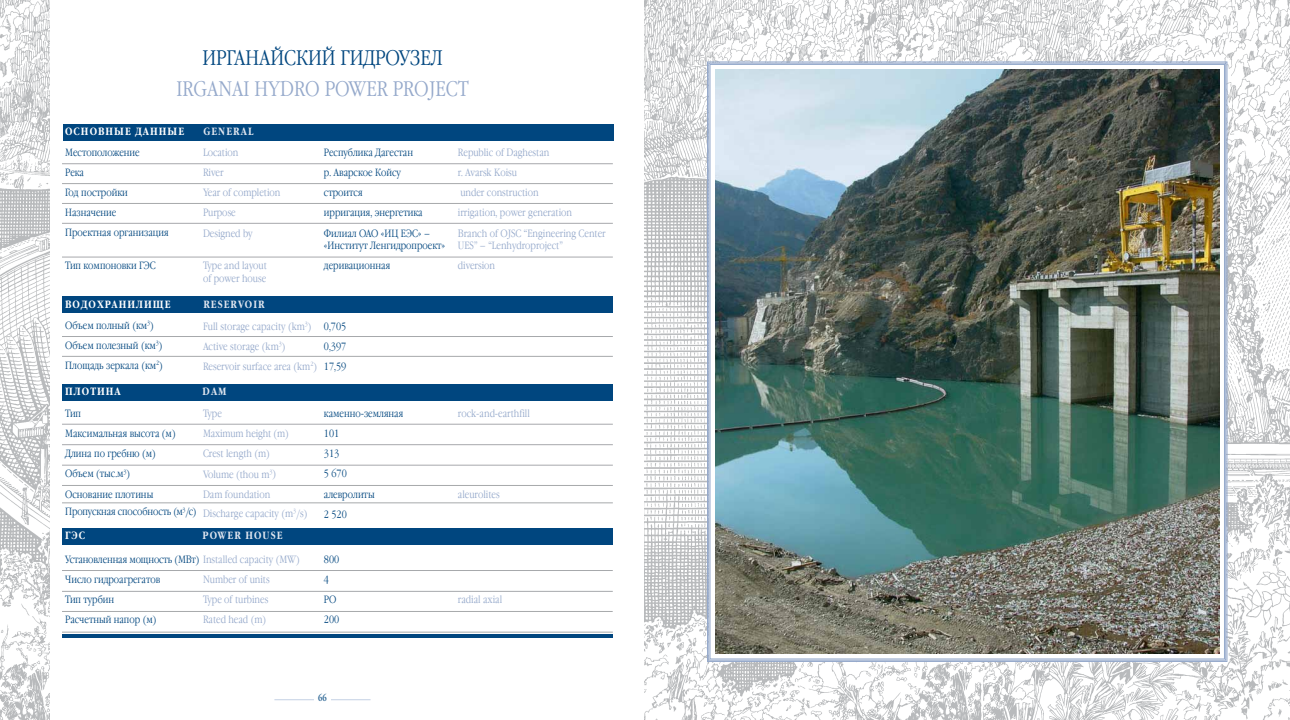
<style>
.page{position:relative;width:1290px;height:720px;background:#fff}
.page>*{position:absolute;margin:0;border:0;box-sizing:border-box;transform-origin:0 0}
.t1{font:300 21px "Garamond Narrow C";color:#95a9cb}
.t2{font:300 21px "Garamond Narrow C";color:#00467f}
.t3{font:300 10.5px/20px "Garamond Narrow C";color:#00467f}
.t4{font:300 10.5px/20px "Garamond Narrow C";color:#95a9cb}
.t5{font:700 10.5px "Garamond Narrow C";letter-spacing:.1em;color:#fff}
.t6{font:700 10.5px "Garamond Narrow C";letter-spacing:.1em;color:#dfe5ef}
.t7{font:700 8.75px "Garamond Narrow C";color:#336b98}
.s1{color:#95a9cb}
</style>
<div class="page">
<img style="left:0;top:0;width:50px;height:719px">
<hr style="left:274px;top:699px;width:96px;height:1px;background:#c3d0e4">
<div style="left:314px;top:694px;width:17px;height:10px;background:#fff"></div>
<img style="left:645px;top:0;width:645px;height:719px">
<svg style="left:706px;top:61px;width:522px;height:601px"></svg>
<div style="left:63px;top:124px;width:550px;height:17px;background:#00467f"></div>
<hr style="left:62px;top:163px;width:551px;height:1px;background:#a7a9ac">
<hr style="left:62px;top:183px;width:551px;height:1px;background:#a7a9ac">
<hr style="left:62px;top:203px;width:551px;height:1px;background:#a7a9ac">
<hr style="left:62px;top:223px;width:551px;height:1px;background:#a7a9ac">
<div style="left:62px;top:296px;width:551px;height:17px;background:#00467f"></div>
<div style="left:62px;top:384px;width:551px;height:16px;background:#00467f"></div>
<div style="left:62px;top:528px;width:551px;height:16px;background:#00467f"></div>
<hr style="left:62px;top:257px;width:551px;height:1px;background:#a7a9ac">
<hr style="left:62px;top:336px;width:551px;height:1px;background:#a7a9ac">
<hr style="left:62px;top:356px;width:551px;height:1px;background:#a7a9ac">
<hr style="left:62px;top:424px;width:551px;height:1px;background:#a7a9ac">
<hr style="left:62px;top:444px;width:551px;height:1px;background:#a7a9ac">
<hr style="left:62px;top:464px;width:551px;height:1px;background:#a7a9ac">
<hr style="left:62px;top:485px;width:551px;height:1px;background:#a7a9ac">
<hr style="left:62px;top:502px;width:551px;height:1px;background:#a7a9ac">
<hr style="left:62px;top:570px;width:551px;height:1px;background:#a7a9ac">
<hr style="left:62px;top:591px;width:551px;height:1px;background:#a7a9ac">
<hr style="left:62px;top:611px;width:551px;height:1px;background:#a7a9ac">
<hr style="left:62px;top:631px;width:551px;height:1px;background:#a7a9ac">
<hr style="left:62px;top:634px;width:551px;height:3px;background:#00467f">
<img style="left:715px;top:70px;width:504px;height:583px">
<h1 class="t2" style="left:202px;top:46px;width:37px">Ирганайск</h1>
<h1 class="t2" style="left:308px;top:46px;width:69px">ИЙ ГИДРОУ</h1>
<h1 class="t2" style="left:410px;top:46px;width:34px">ЗЕЛ</h1>
<h1 class="t1" style="left:176px;top:77px;width:18px">Irganai</h1>
<h1 class="t1" style="left:254px;top:77px;width:216px">HYDRO POWER PROJECT</h1>
<p class="t5" style="left:65px;top:125px;width:120px">ОСНОВНЫЕ ДАННЫЕ</p>
<p class="t6" style="left:203px;top:125px;width:51px">GENERAL</p>
<p class="t3" style="left:65px;top:143px;width:105px">Местоположение<br>Река<br>Год постройки<br>Назначение<br>Проектная организация</p>
<p class="t3" style="left:65px;top:256px;width:92px">Тип компоновки ГЭС</p>
<p class="t3" style="left:324px;top:143px;width:108px">Республика Дагестан<br>р. Аварское Койсу строится<br>ирригация, энергетика<br>Филиал ОАО «ИЦ ЕЭС» –</p>
<p class="t3" style="left:324px;top:236px;width:123px">«Институт Ленгидропроект» деривационная</p>
<p class="t4" style="left:458px;top:143px;width:149px">Republic of Daghestan<br>r. Avarsk Koisu<br>under construction<br>irrigation, power generation<br>Branch of OJSC “Engineering Center</p>
<p class="t4" style="left:458px;top:236px;width:107px">UES” – “Lenhydroproject” diversion</p>
<p class="t4" style="left:203px;top:143px;width:79px">Location<br>River<br>Year of completion<br>Purpose<br>Designed by</p>
<p class="t4" style="left:203px;top:259px;width:65px;line-height:12.6px">Type and layout of power house</p>
<p class="t5" style="left:65px;top:298px;width:107px">ВОДОХРАНИЛИЩЕ</p>
<p class="t6" style="left:203px;top:298px;width:63px">RESERVOIR</p>
<p class="t3" style="left:65px;top:315px;width:99px">Объем полный (км<sup>3</sup>)<br>Объем полезный (км<sup>3</sup>)<br>Площадь зеркала (км<sup>2</sup>)</p>
<p class="t3" style="left:324px;top:316px;width:24px;text-align:justify">0,705<br>0,397<br>17,59</p>
<p class="t4" style="left:203px;top:316px;width:116px">Full storage capacity (km<sup>3</sup>)<br>Active storage (km<sup>3</sup>)<br>Reservoir surface area (km<sup>2</sup>)</p>
<p class="t5" style="left:65px;top:385px;width:57px">ПЛОТИНА</p>
<p class="t6" style="left:203px;top:385px;width:26px">DAM</p>
<p class="t3" style="left:65px;top:404px;width:112px">Тип<br>Максимальная высота (м)<br>Длина по гребню (м)<br>Объем (тыс.м<sup>3</sup>)<br>Основание плотины</p>
<p class="t3" style="left:65px;top:501px;width:133px">Пропускная способность (м<sup>3</sup>/с)</p>
<p class="t4" style="left:203px;top:404px;width:106px">Type<br>Maximum height (m)<br>Crest length (m)<br>Volume (thou m<sup>3</sup>)<br>Dam foundation<br>Discharge capacity (m<sup>3</sup>/s)</p>
<p class="t4" style="left:458px;top:404px;width:73px">rock-and-earthfill</p>
<p class="t3" style="left:324px;top:404px;width:81px">каменно-земляная<br>101<br>313<br>5 670<br>алевролиты<br>2 520</p>
<p class="t4" style="left:458px;top:484px;width:43px">aleurolites</p>
<p class="t5" style="left:65px;top:529px;width:21px">ГЭС</p>
<p class="t6" style="left:203px;top:529px;width:81px">POWER HOUSE</p>
<p class="t3" style="left:65px;top:549px;width:236px">Установленная мощность (МВт) <span class="s1">Installed capacity (MW)<br></span>Число гидроагрегатов<br>Тип турбин<br>Расчетный напор (м)</p>
<p class="t3" style="left:324px;top:549px;width:17px">800<br>4<br>PO<br>200</p>
<p class="t4" style="left:203px;top:569px;width:68px">Number of units<br>Type of turbines<br>Rated head (m)</p>
<p class="t7" style="left:318px;top:692px;width:10px">66</p>
<p class="t4" style="left:458px;top:589px;width:46px">radial axial</p>
</div>
